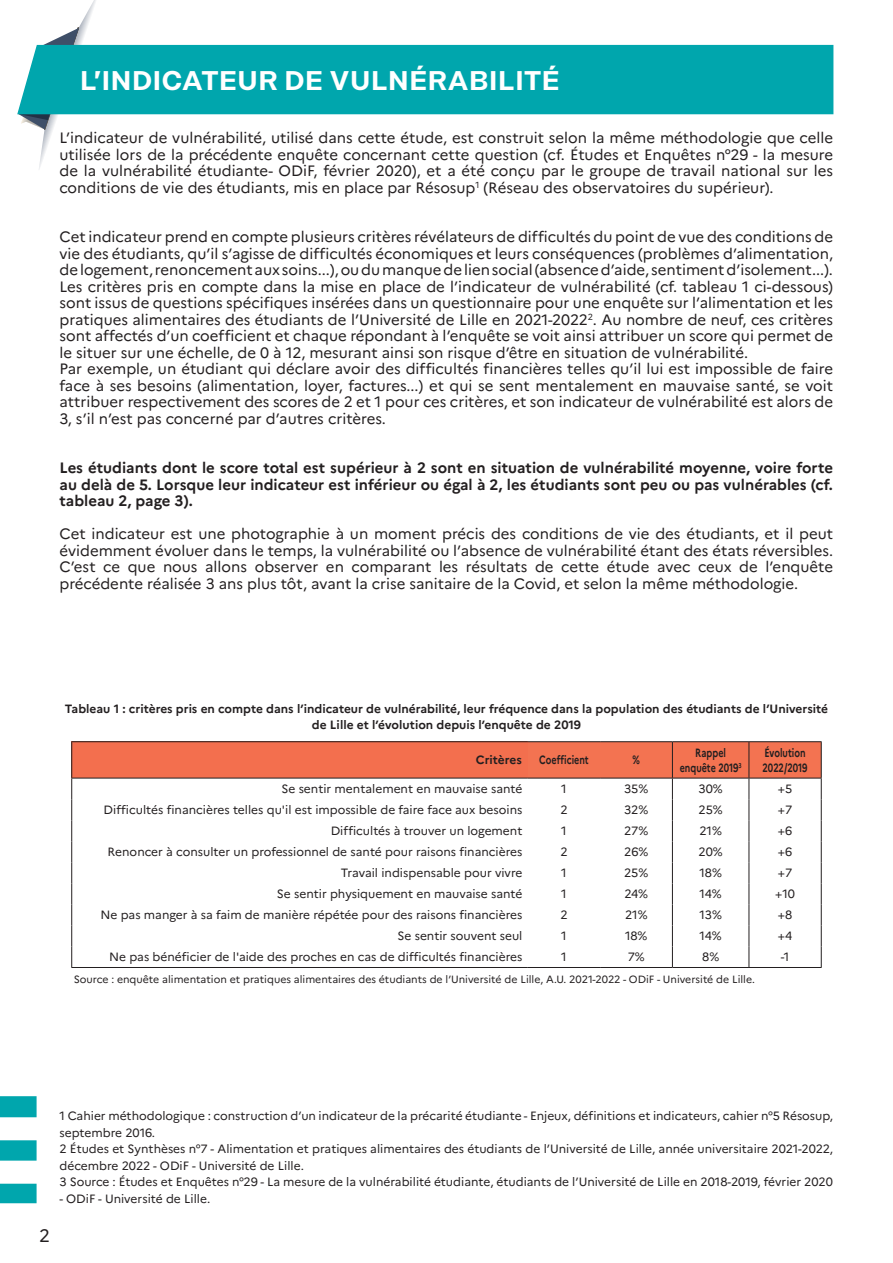
<style>
.page{position:relative;width:893px;height:1263px;background:#fff}
.page>*{position:absolute;margin:0;border:0;box-sizing:border-box;transform-origin:0 0}
.t1{font:600 27px "Rational Display";color:#fff}
.t2{font:18px "Marianne";color:#231f20}
.t3{font:15px/16.5px "Marianne";color:#231f20;text-align:justify}
.t4{font:700 15px/16.5px "Marianne";color:#231f20;text-align:justify}
.t5{font:12px/16.5px "Marianne";color:#231f20}
.t6{font:700 12px/16.5px "Marianne";color:#231f20;text-align:center}
.t7{font:700 12px/14.4px "Marianne";color:#231f20;text-align:center;scale:.75 1}
.t8{font:10.5px "Marianne";color:#231f20}
</style>
<div class="page">
<svg style="left:0;top:1096px;width:37px;height:108px"></svg>
<div style="left:72px;top:742px;width:456px;height:36px;background:#f36f4e"></div>
<svg style="left:71px;top:779px;width:1px;height:188px"></svg>
<svg style="left:528px;top:742px;width:294px;height:225px"></svg>
<hr style="left:71px;top:967px;width:457px;height:1px;background:#231f20">
<hr style="left:528px;top:967px;width:72px;height:1px;background:#231f20">
<hr style="left:600px;top:967px;width:72px;height:1px;background:#231f20">
<hr style="left:672px;top:967px;width:77px;height:1px;background:#231f20">
<hr style="left:749px;top:967px;width:73px;height:1px;background:#231f20">
<hr style="left:71px;top:741px;width:457px;height:1px;background:#231f20">
<hr style="left:71px;top:742px;width:1px;height:36px;background:#231f20">
<hr style="left:528px;top:741px;width:72px;height:1px;background:#231f20">
<hr style="left:600px;top:741px;width:72px;height:1px;background:#231f20">
<hr style="left:672px;top:741px;width:77px;height:1px;background:#231f20">
<hr style="left:672px;top:742px;width:1px;height:36px;background:#231f20">
<hr style="left:749px;top:741px;width:73px;height:1px;background:#231f20">
<hr style="left:749px;top:742px;width:1px;height:36px;background:#231f20">
<hr style="left:821px;top:742px;width:1px;height:36px;background:#231f20">
<hr style="left:71px;top:778px;width:457px;height:1px;background:#231f20">
<hr style="left:528px;top:778px;width:72px;height:1px;background:#231f20">
<hr style="left:600px;top:778px;width:72px;height:1px;background:#231f20">
<hr style="left:672px;top:778px;width:77px;height:1px;background:#231f20">
<hr style="left:749px;top:778px;width:73px;height:1px;background:#231f20">
<svg style="left:20px;top:0;width:76px;height:169px"></svg>
<div style="left:17px;top:44px;width:817px;height:71px;background:#00a6ad"></div>
<p class="t1" style="left:80px;top:65px;width:481px">L’INDICATEUR DE VULNÉRABILITÉ</p>
<p class="t3" style="left:60px;top:128px;width:775px">L’indicateur de vulnérabilité, utilisé dans cette étude, est construit selon la même méthodologie que celle utilisée lors de la précédente enquête concernant cette question (cf. Études et Enquêtes n°29 - la mesure de la vulnérabilité étudiante- ODiF, février 2020), et a été conçu par le groupe de travail national sur les conditions de vie des étudiants, mis en place par Résosup<sup>1</sup> (Réseau des observatoires du supérieur).</p>
<p class="t3" style="left:60px;top:227px;width:775px">Cet indicateur prend en compte plusieurs critères révélateurs de difficultés du point de vue des conditions de vie des étudiants, qu’il s’agisse de difficultés économiques et leurs conséquences (problèmes d’alimentation, de logement, renoncement aux soins...), ou du manque de lien social (absence d’aide, sentiment d’isolement...).</p>
<p class="t3" style="left:60px;top:277px;width:775px">Les critères pris en compte dans la mise en place de l’indicateur de vulnérabilité (cf. tableau 1 ci-dessous) sont issus de questions spécifiques insérées dans un questionnaire pour une enquête sur l’alimentation et les pratiques alimentaires des étudiants de l’Université de Lille en 2021-2022<sup>2</sup>. Au nombre de neuf, ces critères sont affectés d’un coefficient et chaque répondant à l’enquête se voit ainsi attribuer un score qui permet de le situer sur une échelle, de 0 à 12, mesurant ainsi son risque d’être en situation de vulnérabilité.</p>
<p class="t3" style="left:60px;top:359px;width:775px">Par exemple, un étudiant qui déclare avoir des difficultés financières telles qu’il lui est impossible de faire face à ses besoins (alimentation, loyer, factures...) et qui se sent mentalement en mauvaise santé, se voit attribuer respectivement des scores de 2 et 1 pour ces critères, et son indicateur de vulnérabilité est alors de 3, s’il n’est pas concerné par d’autres critères.</p>
<p class="t4" style="left:60px;top:458px;width:775px">Les étudiants dont le score total est supérieur à 2 sont en situation de vulnérabilité moyenne, voire forte au delà de 5. Lorsque leur indicateur est inférieur ou égal à 2, les étudiants sont peu ou pas vulnérables (cf. tableau 2, page 3).</p>
<p class="t3" style="left:60px;top:524px;width:775px">Cet indicateur est une photographie à un moment précis des conditions de vie des étudiants, et il peut évidemment évoluer dans le temps, la vulnérabilité ou l’absence de vulnérabilité étant des états réversibles.<br>C’est ce que nous allons observer en comparant les résultats de cette étude avec ceux de l’enquête précédente réalisée 3 ans plus tôt, avant la crise sanitaire de la Covid, et selon la même méthodologie.</p>
<p class="t6" style="left:65px;top:699px;width:765px">Tableau 1 : critères pris en compte dans l’indicateur de vulnérabilité, leur fréquence dans la population des étudiants de l’Université de Lille et l’évolution depuis l’enquête de 2019</p>
<p class="t6" style="left:476px;top:751px;width:48px">Critères</p>
<p class="t7" style="left:539px;top:752px;width:68px">Coefficient</p>
<p class="t7" style="left:632px;top:752px;width:11px">%</p>
<p class="t7" style="left:680px;top:745px;width:84px">Rappel enquête 2019<sup>3</sup></p>
<p class="t7" style="left:764px;top:745px;width:56px">Évolution</p>
<p class="t7" style="left:762px;top:759px;width:62px">2022/2019</p>
<p class="t5" style="left:282px;top:780px;width:242px">Se sentir mentalement en mauvaise santé</p>
<p class="t5" style="left:561px;top:780px;width:7px">1</p>
<p class="t5" style="left:624px;top:780px;width:26px">35%</p>
<p class="t5" style="left:699px;top:780px;width:26px">30%</p>
<p class="t5" style="left:778px;top:780px;width:16px">+5</p>
<p class="t5" style="left:104px;top:801px;width:420px">Difficultés financières telles qu'il est impossible de faire face aux besoins</p>
<p class="t5" style="left:560px;top:801px;width:9px">2</p>
<p class="t5" style="left:624px;top:801px;width:26px">32%</p>
<p class="t5" style="left:699px;top:801px;width:26px">25%</p>
<p class="t5" style="left:778px;top:801px;width:16px">+7</p>
<p class="t5" style="left:331px;top:822px;width:193px">Difficultés à trouver un logement</p>
<p class="t5" style="left:561px;top:822px;width:7px">1</p>
<p class="t5" style="left:624px;top:822px;width:25px">27%</p>
<p class="t5" style="left:699px;top:822px;width:24px">21%</p>
<p class="t5" style="left:778px;top:822px;width:16px">+6</p>
<p class="t5" style="left:108px;top:843px;width:416px">Renoncer à consulter un professionnel de santé pour raisons financières</p>
<p class="t5" style="left:560px;top:843px;width:9px">2</p>
<p class="t5" style="left:624px;top:843px;width:26px">26%</p>
<p class="t5" style="left:698px;top:843px;width:26px">20%</p>
<p class="t5" style="left:778px;top:843px;width:16px">+6</p>
<p class="t5" style="left:341px;top:864px;width:183px">Travail indispensable pour vivre</p>
<p class="t5" style="left:561px;top:864px;width:7px">1</p>
<p class="t5" style="left:624px;top:864px;width:26px">25%</p>
<p class="t5" style="left:699px;top:864px;width:24px">18%</p>
<p class="t5" style="left:778px;top:864px;width:16px">+7</p>
<p class="t5" style="left:277px;top:885px;width:247px">Se sentir physiquement en mauvaise santé</p>
<p class="t5" style="left:561px;top:885px;width:7px">1</p>
<p class="t5" style="left:624px;top:885px;width:25px">24%</p>
<p class="t5" style="left:699px;top:885px;width:24px">14%</p>
<p class="t5" style="left:775px;top:885px;width:21px">+10</p>
<p class="t5" style="left:101px;top:906px;width:423px">Ne pas manger à sa faim de manière répétée pour des raisons financières</p>
<p class="t5" style="left:560px;top:906px;width:9px">2</p>
<p class="t5" style="left:625px;top:906px;width:24px">21%</p>
<p class="t5" style="left:699px;top:906px;width:24px">13%</p>
<p class="t5" style="left:778px;top:906px;width:16px">+8</p>
<p class="t5" style="left:398px;top:927px;width:126px">Se sentir souvent seul</p>
<p class="t5" style="left:561px;top:927px;width:7px">1</p>
<p class="t5" style="left:625px;top:927px;width:24px">18%</p>
<p class="t5" style="left:699px;top:927px;width:24px">14%</p>
<p class="t5" style="left:778px;top:927px;width:16px">+4</p>
<p class="t5" style="left:109px;top:948px;width:415px">Ne pas bénéficier de l'aide des proches en cas de difficultés financières</p>
<p class="t5" style="left:561px;top:948px;width:7px">1</p>
<p class="t5" style="left:628px;top:948px;width:19px">7%</p>
<p class="t5" style="left:702px;top:948px;width:19px">8%</p>
<p class="t5" style="left:781px;top:948px;width:10px">-1</p>
<p class="t8" style="left:74px;top:971px;width:683px">Source : enquête alimentation et pratiques alimentaires des étudiants de l’Université de Lille, A.U. 2021-2022 - ODiF - Université de Lille.</p>
<p class="t2" style="left:39px;top:1222px;width:12px">2</p>
<p class="t5" style="left:60px;top:1107px;width:775px">1 Cahier méthodologique : construction d’un indicateur de la précarité étudiante - Enjeux, définitions et indicateurs, cahier n°5 Résosup, septembre 2016.</p>
<p class="t5" style="left:60px;top:1140px;width:775px">2 Études et Synthèses n°7 - Alimentation et pratiques alimentaires des étudiants de l’Université de Lille, année universitaire 2021-2022, décembre 2022 - ODiF - Université de Lille.</p>
<p class="t5" style="left:60px;top:1173px;width:775px">3 Source : Études et Enquêtes n°29 - La mesure de la vulnérabilité étudiante, étudiants de l’Université de Lille en 2018-2019, février 2020</p>
<p class="t5" style="left:60px;top:1189px;width:152px">- ODiF - Université de Lille.</p>
</div>
